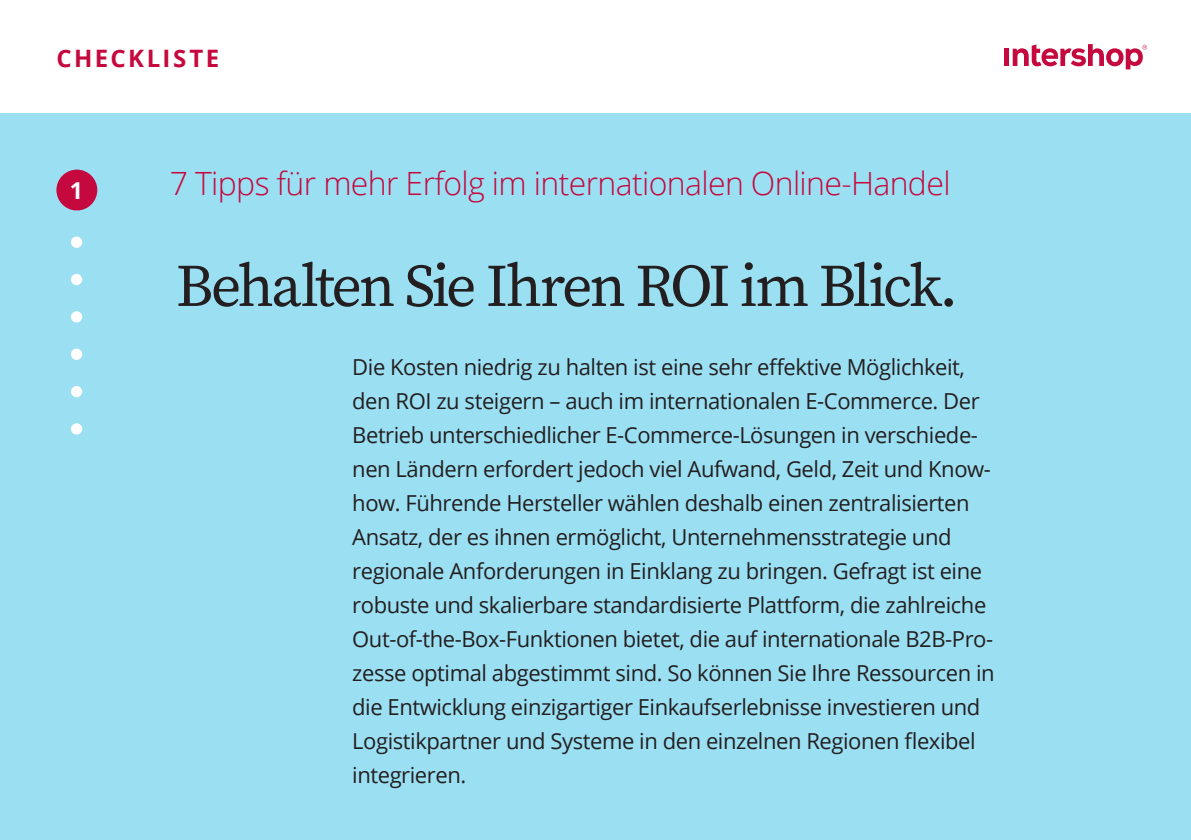
<style>
.page{position:relative;width:1191px;height:840px;background:#fff}
.page>*{position:absolute;margin:0;border:0;box-sizing:border-box;transform-origin:0 0}
.t1{font:60px "Source Serif Variable";letter-spacing:-.05em;color:#231f20}
.t2{font:300 32px "Open Sans";letter-spacing:-.02em;color:#c5083d}
.t3{font:700 24px "Open Sans";letter-spacing:.095em;color:#c5083d}
.t4{font:700 23.2px "Open Sans";color:#fff}
.t5{font:22px/34px "Open Sans";letter-spacing:-.02em;color:#231f20}
</style>
<div class="page">
<div style="left:0;top:113px;width:1191px;height:726px;background:#9bdff3"></div>
<div style="left:71px;top:236px;width:11px;height:12px;background:#fff;border-radius:50%"></div>
<div style="left:71px;top:385px;width:11px;height:12px;background:#fff;border-radius:50%"></div>
<div style="left:71px;top:311px;width:11px;height:11px;background:#fff;border-radius:50%"></div>
<div style="left:71px;top:274px;width:11px;height:11px;background:#fff;border-radius:50%"></div>
<div style="left:71px;top:423px;width:11px;height:11px;background:#fff;border-radius:50%"></div>
<div style="left:71px;top:348px;width:11px;height:12px;background:#fff;border-radius:50%"></div>
<div style="left:56px;top:169px;width:41px;height:41px;background:#c5083d;border-radius:50%"></div>
<div style="left:1004px;top:49px;width:5px;height:17px;background:#c5083d"></div>
<svg style="left:1012px;top:44px;width:135px;height:25px"></svg>
<p class="t3" style="left:56px;top:41px;width:164px">CHECKLISTE</p>
<p class="t4" style="left:70px;top:174px;width:15px">1</p>
<h2 class="t2" style="left:170px;top:161px;width:782px">7 Tipps für mehr Erfolg im internationalen Online-Handel</h2>
<h1 class="t1" style="left:176px;top:246px;width:783px">Behalten Sie Ihren ROI im Blick.</h1>
<p class="t5" style="left:352px;top:349px;width:644px">Die Kosten niedrig zu halten ist eine sehr effektive Möglichkeit, den ROI zu steigern – auch im internationalen E-Commerce. Der Betrieb unterschiedlicher E-Commerce-Lösungen in verschiede&shy;nen Ländern erfordert jedoch viel Aufwand, Geld, Zeit und Know&shy;how. Führende Hersteller wählen deshalb einen zentralisierten Ansatz, der es ihnen ermöglicht, Unternehmensstrategie und regionale Anforderungen in Einklang zu bringen. Gefragt ist eine robuste und skalierbare standardisierte Plattform, die zahlreiche Out-of-the-Box-Funktionen bietet, die auf internationale B2B-Pro&shy;zesse optimal abgestimmt sind. So können Sie Ihre Ressourcen in die Entwicklung einzigartiger Einkaufserlebnisse investieren und Logistikpartner und Systeme in den einzelnen Regionen flexibel integrieren.</p>
</div>
